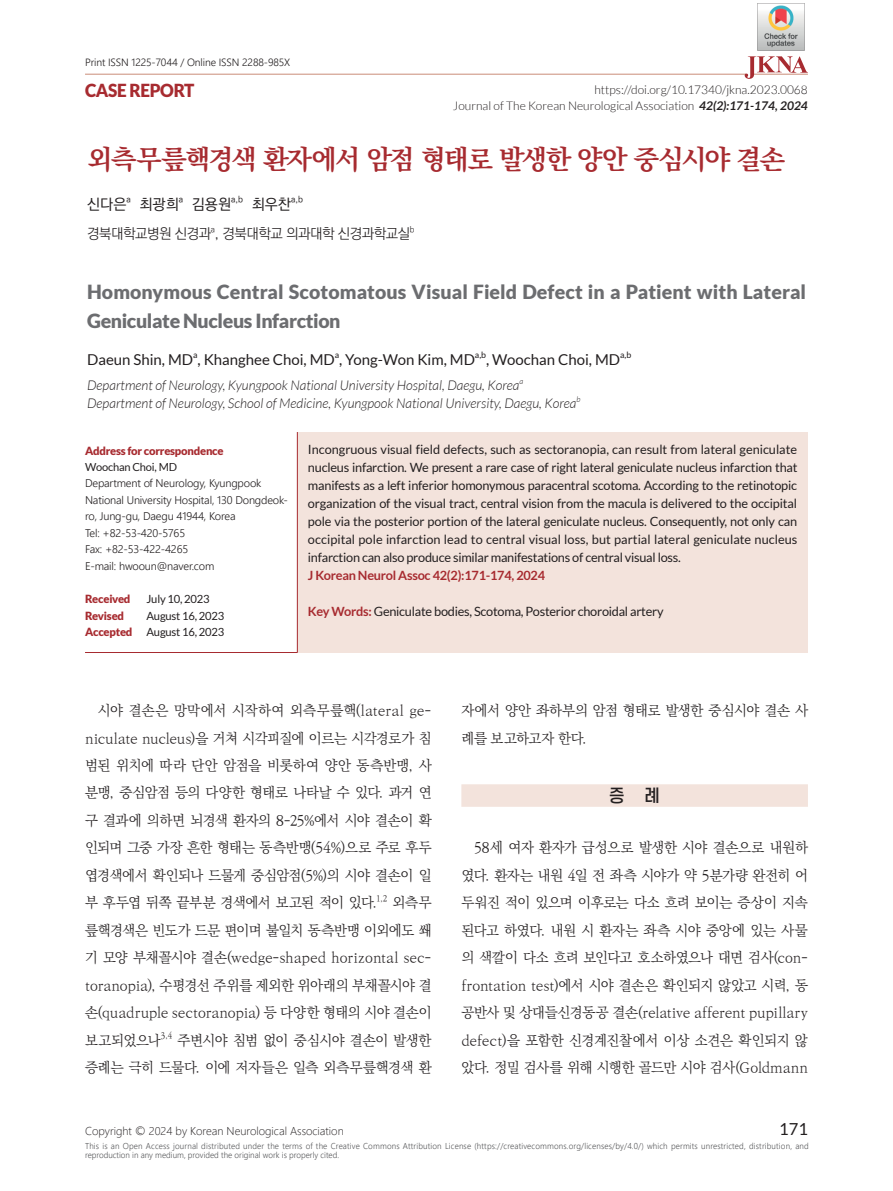
<style>
.page{position:relative;width:893px;height:1191px;background:#fff}
.page>*{position:absolute;margin:0;border:0;box-sizing:border-box;transform-origin:0 0}
.t1{font:700 27px "Ko Pub World Batang";letter-spacing:-.06em;color:#a72b30}
.t2{font:900 19.5px/28.5px "Lato";letter-spacing:.005em;color:#6c6d70}
.t3{font:900 18px "Lato";letter-spacing:-.02em;color:#a72b30;scale:.95 1}
.t4{font:500 17.1px "S Core Dream 5";color:#231f20}
.t5{font:16.65px "Lato";color:#231f20}
.t6{font:15px "Lato";color:#231f20}
.t7{font:500 15px "Ko Pub World Dotum";color:#231f20}
.t8{font:300 14.25px/27.5px "Ko Pub World Batang";letter-spacing:-.02em;color:#231f20;text-align:justify}
.t9{font:300 14.25px "Ko Pub World Dotum";letter-spacing:-.03em;color:#231f20}
.t10{font:italic 300 13.5px "Lato";color:#231f20}
.t11{font:12.75px/18px "Lato";letter-spacing:-.02em;color:#231f20;text-align:justify}
.t12{font:700 12.75px "Lato";letter-spacing:-.02em;color:#a72b30}
.t13{font:300 12px/15.8px "Lato";color:#231f20;text-align:right}
.t14{font:300 11.4px "Segoe UI";color:#231f20}
.t15{font:900 11.25px "Lato";letter-spacing:-.02em;color:#a72b30}
.t16{font:11.25px "Lato";letter-spacing:-.02em;color:#231f20}
.t17{font:300 11.1px/16.5px "Segoe UI";letter-spacing:-.015em;color:#231f20}
.t18{font:11.1px "Lato";letter-spacing:-.015em;color:#231f20}
.t19{font:300 10.5px "Segoe UI";letter-spacing:-.01em;color:#231f20}
.t20{font:500 8.7px "Ko Pub World Dotum";color:#231f20}
.t21{font:8.7px "Lato";color:#231f20}
.t22{font:300 8.55px/9.8px "Segoe UI";letter-spacing:.02em;color:#57585a;scale:.95 1}
.t23{font:300 8.25px "Ko Pub World Batang";color:#231f20}
.t24{font:300 8.25px "Ko Pub World Dotum";color:#231f20}
.t25{font:italic 300 7.8px "Lato";color:#231f20}
.s1{font-weight:700;font-style:italic}
.s2{font-weight:700;color:#a72b30}
.s3{font-size:12px}
</style>
<div class="page">
<hr style="left:85px;top:74px;width:723px;height:1px;background:#d3a08f">
<svg style="left:745px;top:56px;width:63px;height:23px"></svg>
<div style="left:297px;top:432px;width:511px;height:220px;background:#f3e3dc"></div>
<hr style="left:297px;top:432px;width:1px;height:220px;background:#a72b30">
<hr style="left:85px;top:652px;width:213px;height:1px;background:#a72b30">
<div style="left:461px;top:784px;width:347px;height:23px;background:#f3e3dc"></div>
<img style="left:758px;top:5px;width:46px;height:46px">
<p class="t19" style="left:85px;top:52px;width:207px">Print ISSN 1225-7044 / Online ISSN 2288-985X</p>
<p class="t3" style="left:85px;top:80px;width:117px">CASE REPORT</p>
<p class="t13" style="left:453px;top:82px;width:356px">https://doi.org/10.17340/jkna.2023.0068<br>Journal of The Korean Neurological Association <span class="s1">42(2):171-174, 2024</span></p>
<h1 class="t1" style="left:87px;top:140px;width:699px">외측무릎핵경색 환자에서 암점 형태로 발생한 양안 중심시야 결손</h1>
<p class="t7" style="left:87px;top:194px;width:41px">신다은</p>
<p class="t20" style="left:126px;top:193px;width:6px">a</p>
<p class="t7" style="left:140px;top:194px;width:41px">최광희</p>
<p class="t20" style="left:179px;top:193px;width:6px">a</p>
<p class="t7" style="left:192px;top:194px;width:41px">김용원</p>
<p class="t20" style="left:231px;top:193px;width:13px">a,b</p>
<p class="t7" style="left:252px;top:194px;width:41px">최우찬</p>
<p class="t20" style="left:291px;top:193px;width:13px">a,b</p>
<p class="t9" style="left:87px;top:224px;width:325px">경북대학교병원 신경과 , 경북대학교 의과대학 신경과학교실</p>
<p class="t24" style="left:211px;top:224px;width:6px">a</p>
<p class="t24" style="left:410px;top:224px;width:6px">b</p>
<h2 class="t2" style="left:87px;top:277px;width:720px">Homonymous Central Scotomatous Visual Field Defect in a Patient with Lateral<br>Geniculate Nucleus Infarction</h2>
<p class="t6" style="left:87px;top:351px;width:389px">Daeun Shin, MD , Khanghee Choi, MD , Yong-Won Kim, MD</p>
<p class="t21" style="left:193px;top:350px;width:6px">a</p>
<p class="t21" style="left:335px;top:350px;width:6px">a</p>
<p class="t21" style="left:475px;top:350px;width:13px">a,b</p>
<p class="t6" style="left:486px;top:351px;width:135px">, Woochan Choi, MD</p>
<p class="t21" style="left:620px;top:350px;width:13px">a,b</p>
<p class="t10" style="left:87px;top:378px;width:434px">Department of Neurology, Kyungpook National University Hospital, Daegu, Korea</p>
<p class="t25" style="left:519px;top:377px;width:5px">a</p>
<p class="t10" style="left:87px;top:396px;width:491px">Department of Neurology, School of Medicine, Kyungpook National University, Daegu, Korea</p>
<p class="t25" style="left:576px;top:395px;width:6px">b</p>
<p class="t15" style="left:85px;top:444px;width:140px">Address for correspondence</p>
<p class="t18" style="left:85px;top:461px;width:94px">Woochan Choi, MD</p>
<p class="t17" style="left:85px;top:474px;width:204px">Department of Neurology, Kyungpook<br>National University Hospital, 130 Dongdeok&shy;ro, Jung-gu, Daegu 41944, Korea<br>Tel: +82-53-420-5765<br>Fax: +82-53-422-4265<br>E-mail: hwooun@naver.com</p>
<p class="t15" style="left:85px;top:592px;width:47px">Received</p>
<p class="t16" style="left:147px;top:592px;width:65px">July 10, 2023</p>
<p class="t15" style="left:85px;top:609px;width:41px">Revised</p>
<p class="t16" style="left:147px;top:609px;width:79px">August 16, 2023</p>
<p class="t15" style="left:85px;top:625px;width:49px">Accepted</p>
<p class="t16" style="left:147px;top:625px;width:79px">August 16, 2023</p>
<p class="t11" style="left:308px;top:440px;width:491px">Incongruous visual field defects, such as sectoranopia, can result from lateral geniculate nucleus infarction. We present a rare case of right lateral geniculate nucleus infarction that manifests as a left inferior homonymous paracentral scotoma. According to the retinotopic organization of the visual tract, central vision from the macula is delivered to the occipital pole via the posterior portion of the lateral geniculate nucleus. Consequently, not only can occipital pole infarction lead to central visual loss, but partial lateral geniculate nucleus infarction can also produce similar manifestations of central visual loss.</p>
<p class="t12" style="left:308px;top:568px;width:239px">J Korean Neurol Assoc 42(2):171-174, 2024</p>
<p class="t11" style="left:308px;top:602px;width:357px"><span class="s2">Key Words:</span> Geniculate bodies, Scotoma, Posterior choroidal artery</p>
<p class="t8" style="left:85px;top:697px;width:348px;text-indent:13px">시야 결손은 망막에서 시작하여 외측무릎핵(lateral ge&shy;niculate nucleus)을 거쳐 시각피질에 이르는 시각경로가 침 범된 위치에 따라 단안 암점을 비롯하여 양안 동측반맹, 사 분맹, 중심암점 등의 다양한 형태로 나타날 수 있다. 과거 연 구 결과에 의하면 뇌경색 환자의 8-25%에서 시야 결손이 확 인되며 그중 가장 흔한 형태는 동측반맹(54%)으로 주로 후두 엽경색에서 확인되나 드물게 중심암점(5%)의 시야 결손이 일 부 후두엽 뒤쪽 끝부분 경색에서 보고된 적이 있다.</p>
<p class="t23" style="left:376px;top:892px;width:13px">1,2</p>
<p class="t8" style="left:85px;top:889px;width:348px;text-indent:307px">외측무 릎핵경색은 빈도가 드문 편이며 불일치 동측반맹 이외에도 쐐 기 모양 부채꼴시야 결손(wedge-shaped horizontal sec&shy;toranopia), 수평경선 주위를 제외한 위아래의 부채꼴시야 결 손(quadruple sectoranopia) 등 다양한 형태의 시야 결손이 보고되었으나</p>
<p class="t23" style="left:161px;top:1029px;width:13px">3,4</p>
<p class="t8" style="left:85px;top:1026px;width:348px;text-align:right">주변시야 침범 없이 중심시야 결손이 발생한<br>증례는 극히 드물다. 이에 저자들은 일측 외측무릎핵경색 환</p>
<p class="t8" style="left:461px;top:697px;width:348px">자에서 양안 좌하부의 암점 형태로 발생한 중심시야 결손 사 례를 보고하고자 한다.</p>
<p class="t4" style="left:609px;top:783px;width:53px">증 례</p>
<p class="t8" style="left:461px;top:834px;width:348px;text-indent:13px">58세 여자 환자가 급성으로 발생한 시야 결손으로 내원하 였다. 환자는 내원 4일 전 좌측 시야가 약 5분가량 완전히 어 두워진 적이 있으며 이후로는 다소 흐려 보이는 증상이 지속 된다고 하였다. 내원 시 환자는 좌측 시야 중앙에 있는 사물 의 색깔이 다소 흐려 보인다고 호소하였으나 대면 검사(con&shy;frontation test)에서 시야 결손은 확인되지 않았고 시력, 동 공반사 및 상대들신경동공 결손(relative afferent pupillary defect)을 포함한 신경계진찰에서 이상 소견은 확인되지 않 았다. 정밀 검사를 위해 시행한 골드만 시야 검사(Goldmann</p>
<p class="t14" style="left:85px;top:1120px;width:260px">Copyright <span class="s3">©</span> 2024 by Korean Neurological Association</p>
<p class="t5" style="left:779px;top:1120px;width:30px">171</p>
<p class="t22" style="left:85px;top:1139px;width:763px">This is an Open Access journal distributed under the terms of the Creative Commons Attribution License (https://creativecommons.org/licenses/by/4.0/) which permits unrestricted, distribution, and reproduction in any medium, provided the original work is properly cited.</p>
</div>
